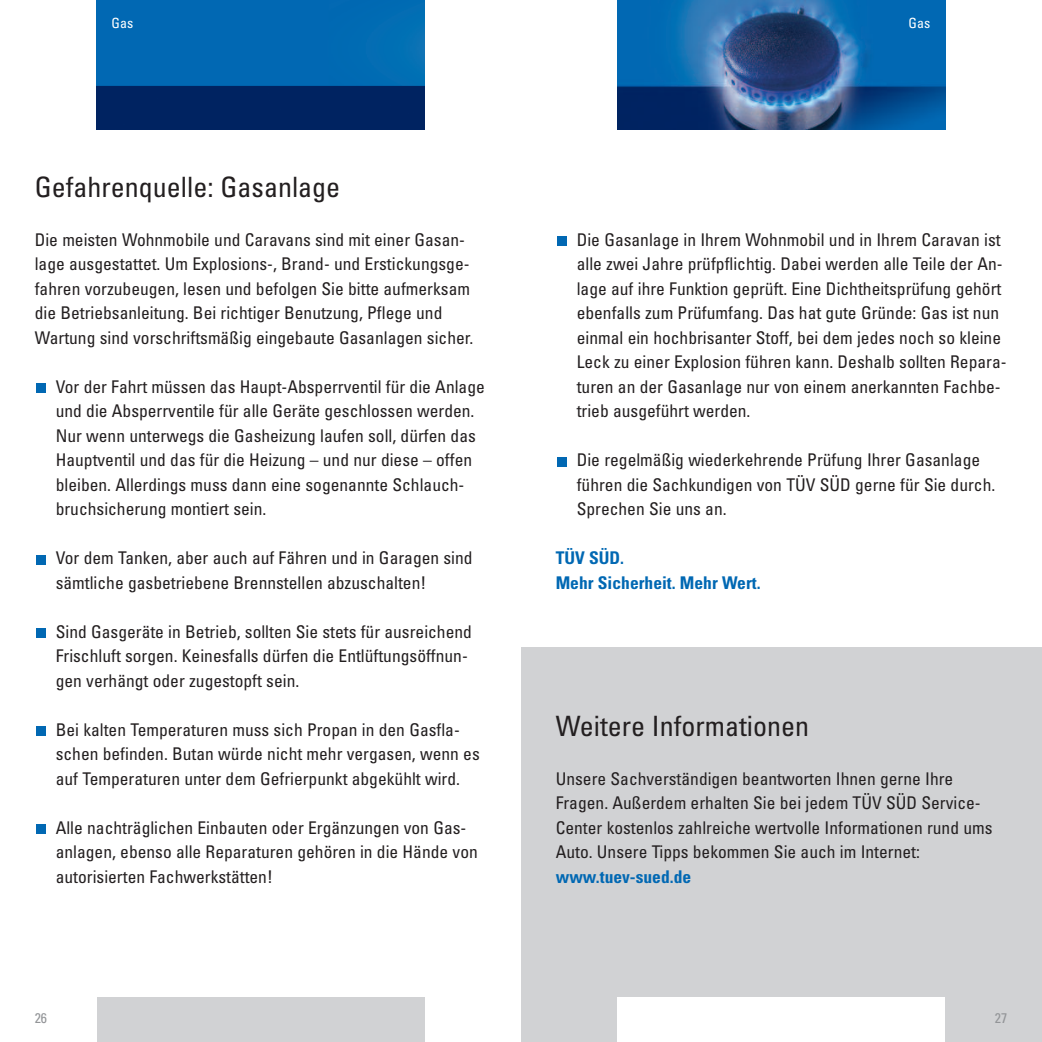
<style>
.page{position:relative;width:1042px;height:1042px;background:#fff}
.page>*{position:absolute;margin:0;border:0;box-sizing:border-box;transform-origin:0 0}
.t1{font:condensed 28px "Univers";color:#231f20}
.t2{font:condensed 17.5px/24.5px "Univers";color:#231f20}
.t3{font:700 condensed 17.5px/24.5px "Univers";color:#0168b3}
.t4{font:condensed 14px "Univers";color:#fff}
.t5{font:condensed 14px "Univers";color:#939598}
</style>
<div class="page">
<div style="left:521px;top:648px;width:521px;height:394px;background:#d1d2d4"></div>
<img style="left:618px;top:0;width:327px;height:129px">
<div style="left:36px;top:825px;width:10px;height:9px;background:#0168b3"></div>
<div style="left:36px;top:727px;width:10px;height:9px;background:#0168b3"></div>
<div style="left:36px;top:629px;width:10px;height:9px;background:#0168b3"></div>
<div style="left:36px;top:555px;width:10px;height:9px;background:#0168b3"></div>
<div style="left:36px;top:384px;width:10px;height:9px;background:#0168b3"></div>
<div style="left:97px;top:997px;width:327px;height:45px;background:#d1d2d4"></div>
<img style="left:97px;top:0;width:327px;height:129px">
<div style="left:618px;top:997px;width:327px;height:45px;background:#fff"></div>
<div style="left:557px;top:237px;width:9px;height:9px;background:#0168b3"></div>
<div style="left:557px;top:457px;width:9px;height:9px;background:#0168b3"></div>
<p class="t4" style="left:112px;top:18px;width:23px">Gas</p>
<p class="t4" style="left:908px;top:18px;width:23px">Gas</p>
<h1 class="t1" style="left:35px;top:176px;width:307px">Gefahrenquelle: Gasanlage</h1>
<p class="t2" style="left:35px;top:229px;width:440px">Die meisten Wohnmobile und Caravans sind mit einer Gasan&shy;lage ausgestattet. Um Explosions-, Brand- und Erstickungsge&shy;fahren vorzubeugen, lesen und befolgen Sie bitte aufmerksam die Betriebsanleitung. Bei richtiger Benutzung, Pflege und Wartung sind vorschriftsmäßig eingebaute Gasanlagen sicher.</p>
<p class="t2" style="left:56px;top:376px;width:431px">Vor der Fahrt müssen das Haupt-Absperrventil für die Anlage und die Absperrventile für alle Geräte geschlossen werden.<br>Nur wenn unterwegs die Gasheizung laufen soll, dürfen das Hauptventil und das für die Heizung – und nur diese – offen bleiben. Allerdings muss dann eine sogenannte Schlauch&shy;bruchsicherung montiert sein.</p>
<p class="t2" style="left:56px;top:547px;width:418px">Vor dem Tanken, aber auch auf Fähren und in Garagen sind sämtliche gasbetriebene Brennstellen abzuschalten!</p>
<p class="t2" style="left:56px;top:621px;width:418px">Sind Gasgeräte in Betrieb, sollten Sie stets für ausreichend<br>Frischluft sorgen. Keinesfalls dürfen die Entlüftungsöffnun&shy;gen verhängt oder zugestopft sein.</p>
<p class="t2" style="left:56px;top:719px;width:425px">Bei kalten Temperaturen muss sich Propan in den Gasfla&shy;schen befinden. Butan würde nicht mehr vergasen, wenn es auf Temperaturen unter dem Gefrierpunkt abgekühlt wird.</p>
<p class="t2" style="left:56px;top:817px;width:424px">Alle nachträglichen Einbauten oder Ergänzungen von Gas&shy;anlagen, ebenso alle Reparaturen gehören in die Hände von autorisierten Fachwerkstätten!</p>
<p class="t2" style="left:577px;top:229px;width:431px">Die Gasanlage in Ihrem Wohnmobil und in Ihrem Caravan ist alle zwei Jahre prüfpflichtig. Dabei werden alle Teile der An&shy;lage auf ihre Funktion geprüft. Eine Dichtheitsprüfung gehört ebenfalls zum Prüfumfang. Das hat gute Gründe: Gas ist nun einmal ein hochbrisanter Stoff, bei dem jedes noch so kleine Leck zu einer Explosion führen kann. Deshalb sollten Repara&shy;turen an der Gasanlage nur von einem anerkannten Fachbe&shy;trieb ausgeführt werden.</p>
<p class="t2" style="left:577px;top:449px;width:420px">Die regelmäßig wiederkehrende Prüfung Ihrer Gasanlage führen die Sachkundigen von TÜV SÜD gerne für Sie durch.<br>Sprechen Sie uns an.</p>
<p class="t3" style="left:556px;top:547px;width:206px">TÜV SÜD.<br>Mehr Sicherheit. Mehr Wert.</p>
<h1 class="t1" style="left:556px;top:715px;width:255px">Weitere Informationen</h1>
<p class="t2" style="left:556px;top:768px;width:438px">Unsere Sachverständigen beantworten Ihnen gerne Ihre Fragen. Außerdem erhalten Sie bei jedem TÜV SÜD Service-Center kostenlos zahlreiche wertvolle Informationen rund ums Auto. Unsere Tipps bekommen Sie auch im Internet:</p>
<p class="t3" style="left:556px;top:866px;width:137px">www.tuev-sued.de</p>
<p class="t5" style="left:35px;top:1012px;width:14px">26</p>
<p class="t5" style="left:995px;top:1012px;width:14px">27</p>
</div>
